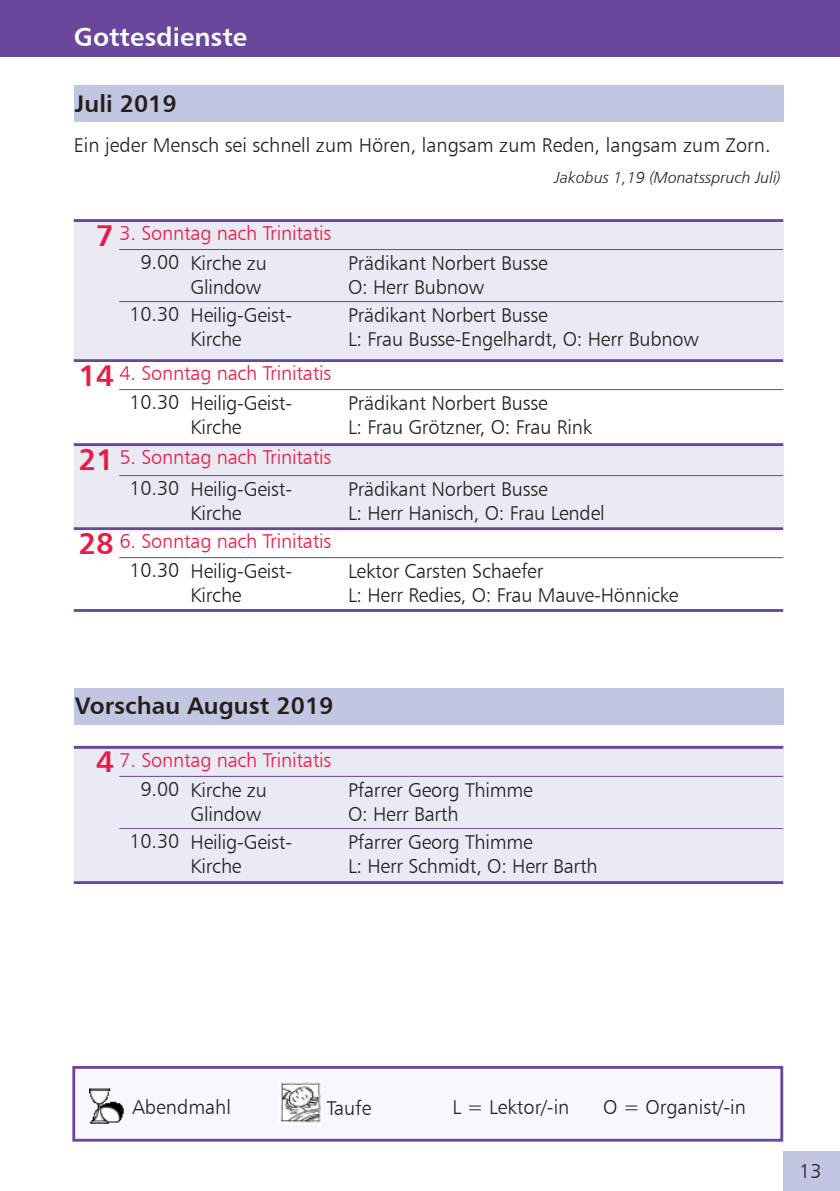
<style>
.page{position:relative;width:840px;height:1191px;background:#fff}
.page>*{position:absolute;margin:0;border:0;box-sizing:border-box;transform-origin:0 0}
.t1{font:26px "Humanist 777 BT Bold B";color:#fff}
.t2{font:24px "Humanist 777 BT Bold B";color:#221f1f}
.t3{font:20px/24px "Humanist 777 BT Light B";letter-spacing:-.01em;color:#221f1f}
.t4{font:20px "Humanist 777 BT Light B";letter-spacing:-.01em;color:#ed1846}
.t5{font:16px "Humanist 777 BT Light Italic B";color:#221f1f}
.s1{font-family:"Humanist 777 BT Bold B";font-size:30px}
</style>
<div class="page">
<div style="left:782px;top:1151px;width:57px;height:40px;background:#c3c6e1"></div>
<div style="left:0;top:0;width:839px;height:57px;background:#69479c"></div>
<div style="left:74px;top:1067px;width:707px;height:73px;background:#f7f8fb"></div>
<div style="left:72px;top:1066px;width:710px;height:75px;border:3px solid #69479c"></div>
<img style="left:280px;top:1082px;width:41px;height:41px">
<img style="left:90px;top:1088px;width:34px;height:36px">
<div style="left:74px;top:85px;width:708px;height:37px;background:#c3c6e1"></div>
<div style="left:74px;top:688px;width:708px;height:36px;background:#c3c6e1"></div>
<div style="left:74px;top:219px;width:708px;height:167px;background:#e9eaf4"></div>
<hr style="left:74px;top:219px;width:708px;height:3px;background:#69479c">
<hr style="left:119px;top:249px;width:663px;height:1px;background:#69479c">
<hr style="left:119px;top:301px;width:663px;height:1px;background:#69479c">
<div style="left:74px;top:359px;width:708px;height:124px;background:#fff"></div>
<hr style="left:74px;top:359px;width:708px;height:3px;background:#69479c">
<hr style="left:119px;top:389px;width:663px;height:1px;background:#69479c">
<div style="left:74px;top:443px;width:708px;height:111px;background:#e9eaf4"></div>
<hr style="left:74px;top:443px;width:708px;height:3px;background:#69479c">
<hr style="left:119px;top:475px;width:663px;height:1px;background:#69479c">
<div style="left:74px;top:527px;width:708px;height:83px;background:#fff"></div>
<hr style="left:74px;top:527px;width:708px;height:3px;background:#69479c">
<hr style="left:119px;top:557px;width:663px;height:1px;background:#69479c">
<hr style="left:74px;top:609px;width:708px;height:3px;background:#69479c">
<div style="left:74px;top:746px;width:708px;height:136px;background:#e9eaf4"></div>
<hr style="left:74px;top:746px;width:708px;height:3px;background:#69479c">
<hr style="left:119px;top:776px;width:663px;height:1px;background:#69479c">
<hr style="left:119px;top:828px;width:663px;height:1px;background:#69479c">
<hr style="left:74px;top:881px;width:708px;height:3px;background:#69479c">
<h1 class="t1" style="left:74px;top:20px;width:175px">Gottesdienste</h1>
<p class="t2" style="left:75px;top:88px;width:103px">Juli 2019</p>
<p class="t3" style="left:74px;top:133px;width:698px">Ein jeder Mensch sei schnell zum Hören, langsam zum Reden, langsam zum Zorn.</p>
<p class="t5" style="left:554px;top:168px;width:227px">Jakobus 1,19 (Monatsspruch Juli)</p>
<p class="t4" style="left:96px;top:220px;width:237px"><span class="s1">7</span> 3. Sonntag nach Trinitatis</p>
<p class="t3" style="left:140px;top:250px;width:40px">9.00</p>
<p class="t3" style="left:129px;top:302px;width:51px">10.30</p>
<p class="t3" style="left:190px;top:250px;width:78px">Kirche zu<br>Glindow</p>
<p class="t3" style="left:190px;top:302px;width:103px">Heilig-Geist-<br>Kirche</p>
<p class="t4" style="left:78px;top:360px;width:254px"><span class="s1">14</span> 4. Sonntag nach Trinitatis</p>
<p class="t3" style="left:129px;top:390px;width:51px">10.30</p>
<p class="t4" style="left:78px;top:444px;width:254px"><span class="s1">21</span> 5. Sonntag nach Trinitatis</p>
<p class="t3" style="left:190px;top:390px;width:103px">Heilig-Geist-<br>Kirche</p>
<p class="t3" style="left:129px;top:476px;width:51px">10.30</p>
<p class="t4" style="left:78px;top:528px;width:254px"><span class="s1">28</span> 6. Sonntag nach Trinitatis</p>
<p class="t3" style="left:190px;top:476px;width:103px">Heilig-Geist-<br>Kirche</p>
<p class="t3" style="left:129px;top:558px;width:51px">10.30</p>
<p class="t3" style="left:190px;top:558px;width:103px">Heilig-Geist-<br>Kirche</p>
<p class="t3" style="left:348px;top:250px;width:201px">Prädikant Norbert Busse<br>O: Herr Bubnow</p>
<p class="t3" style="left:348px;top:302px;width:352px">Prädikant Norbert Busse<br>L: Frau Busse-Engelhardt, O: Herr Bubnow</p>
<p class="t3" style="left:348px;top:390px;width:245px">Prädikant Norbert Busse<br>L: Frau Grötzner, O: Frau Rink</p>
<p class="t3" style="left:348px;top:476px;width:258px">Prädikant Norbert Busse<br>L: Herr Hanisch, O: Frau Lendel</p>
<p class="t3" style="left:348px;top:559px;width:332px">Lektor Carsten Schaefer<br>L: Herr Redies, O: Frau Mauve-Hönnicke</p>
<p class="t2" style="left:75px;top:691px;width:260px">Vorschau August 2019</p>
<p class="t4" style="left:96px;top:747px;width:237px"><span class="s1">4</span> 7. Sonntag nach Trinitatis</p>
<p class="t3" style="left:140px;top:776px;width:40px">9.00</p>
<p class="t3" style="left:129px;top:828px;width:51px">10.30</p>
<p class="t3" style="left:190px;top:777px;width:78px">Kirche zu<br>Glindow</p>
<p class="t3" style="left:190px;top:829px;width:103px">Heilig-Geist-<br>Kirche</p>
<p class="t3" style="left:348px;top:777px;width:186px">Pfarrer Georg Thimme<br>O: Herr Barth</p>
<p class="t3" style="left:348px;top:829px;width:251px">Pfarrer Georg Thimme<br>L: Herr Schmidt, O: Herr Barth</p>
<p class="t3" style="left:132px;top:1095px;width:100px">Abendmahl</p>
<p class="t3" style="left:326px;top:1095px;width:46px">Taufe</p>
<p class="t3" style="left:452px;top:1095px;width:118px">L = Lektor/-in</p>
<p class="t3" style="left:602px;top:1095px;width:144px">O = Organist/-in</p>
<p class="t3" style="left:798px;top:1159px;width:24px">13</p>
</div>
